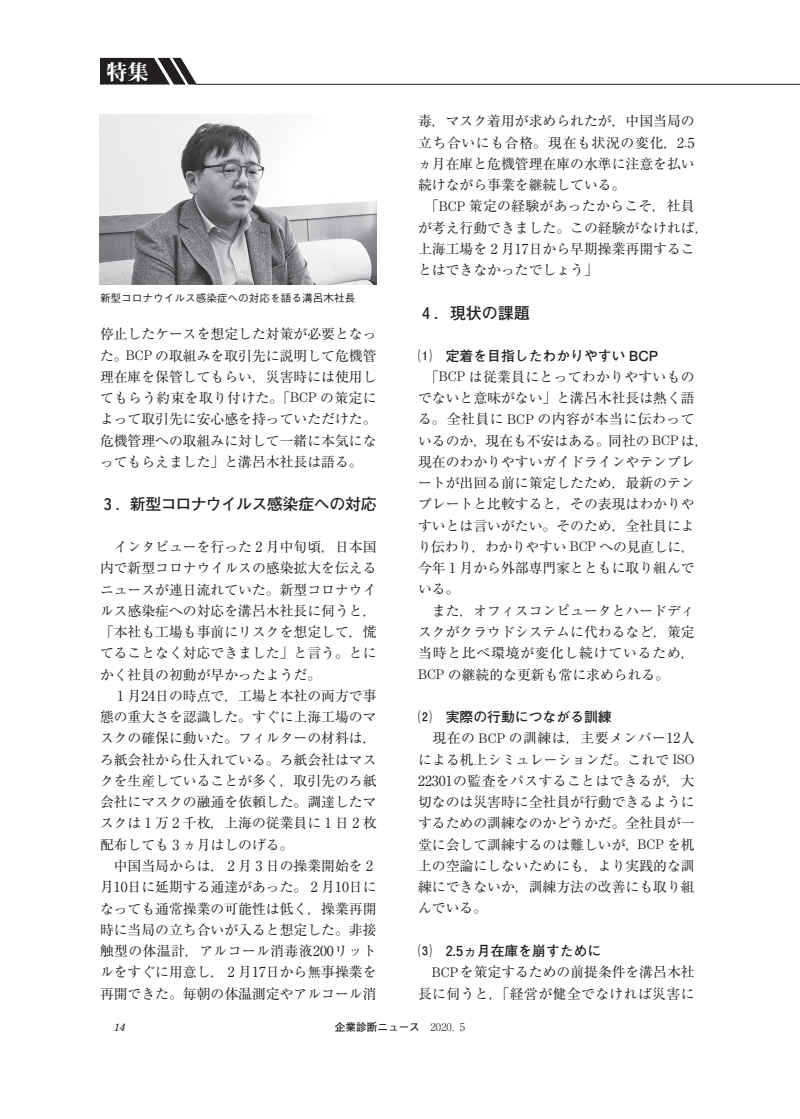
<style>
.page{position:relative;width:800px;height:1119px;background:#fff}
.page>*{position:absolute;margin:0;border:0;box-sizing:border-box;transform-origin:0 0}
.t1{font:21.3px "Midashi Min Pr 6 MA31";color:#fff}
.t2{font:700 15.9px "Futo Go B101 Pr 6";letter-spacing:-.025em;color:#231f20}
.t3{font:13.8px/21.3px "Ryumin Pr 6";color:#231f20}
.t4{font:700 13.8px "Futo Go B101 Pr 6";color:#231f20}
.t5{font:500 10.65px "Gothic BBB Pr 6";color:#231f20}
.t6{font:700 10.65px "Futo Go B101 Pro";color:#231f20}
.t7{font:italic 10.65px "Century Old Style Std";color:#231f20}
.s1{font-family:"Century Std";font-weight:300}
.s2{font-family:"Hankaku Num Ftg";font-weight:400}
.s3{font-family:"Ryumin Pro";font-weight:300}
</style>
<div class="page">
<svg style="left:100px;top:57px;width:98px;height:28px;background:#4f4c4d"></svg>
<hr style="left:196px;top:84px;width:591px;height:1px;background:#231f20">
<svg style="left:787px;top:84px;width:12px;height:1px"></svg>
<img style="left:100px;top:114px;width:276px;height:170px">
<h1 class="t1" style="left:106px;top:55px;width:44px">特集</h1>
<p class="t5" style="left:100px;top:290px;width:257px">新型コロナウイルス感染症への対応を語る溝呂木社長</p>
<p class="t3" style="left:100px;top:322px;width:278px;text-align:justify">停止したケースを想定した対策が必要となった。<span class="s1">BCP</span> の取組みを取引先に説明して危機管理在庫を保管してもらい，災害時には使用してもらう約束を取り付けた。「<span class="s1">BCP</span> の策定によって取引先に安心感を持っていただけた。危機管理への取組みに対して一緒に本気になってもらえました」と溝呂木社長は語る。</p>
<p class="t2" style="left:104px;top:491px;width:274px"><span class="s2">3</span> ．新型コロナウイルス感染症への対応</p>
<p class="t3" style="left:100px;top:535px;width:278px">　インタビューを行った 2 月中旬頃，日本国内で新型コロナウイルスの感染拡大を伝えるニュースが連日流れていた。新型コロナウイルス感染症への対応を溝呂木社長に伺うと，「本社も工場も事前にリスクを想定して，慌てることなく対応できました」と言う。とにかく社員の初動が早かったようだ。<br>　 1 月24日の時点で，工場と本社の両方で事態の重大さを認識した。すぐに上海工場のマスクの確保に動いた。フィルターの材料は，ろ紙会社から仕入れている。ろ紙会社はマスクを生産していることが多く，取引先のろ紙会社にマスクの融通を依頼した。調達したマスクは 1 万 2 千枚，上海の従業員に 1 日 2 枚配布しても 3 ヵ月はしのげる。<br>　中国当局からは， 2 月 3 日の操業開始を 2月10日に延期する通達があった。 2 月10日になっても通常操業の可能性は低く，操業再開時に当局の立ち合いが入ると想定した。非接触型の体温計，アルコール消毒液200リットルをすぐに用意し， 2 月17日から無事操業を再開できた。毎朝の体温測定やアルコール消</p>
<p class="t3" style="left:418px;top:110px;width:292px">毒，マスク着用が求められたが，中国当局の立ち合いにも合格。現在も状況の変化，2<span class="s1">.</span>5ヵ月在庫と危機管理在庫の水準に注意を払い続けながら事業を継続している。<br>　「<span class="s1">BCP</span> 策定の経験があったからこそ，社員が考え行動できました。この経験がなければ，上海工場を 2 月17日から早期操業再開することはできなかったでしょう」</p>
<p class="t2" style="left:422px;top:300px;width:109px"><span class="s2">4</span> ．現状の課題</p>
<p class="t4" style="left:418px;top:344px;width:242px">⑴　定着を目指したわかりやすい BCP</p>
<p class="t3" style="left:417px;top:365px;width:292px">　「<span class="s1">BCP</span> は従業員にとってわかりやすいものでないと意味がない」と溝呂木社長は熱く語る。全社員に <span class="s1">BCP</span> の内容が本当に伝わっているのか，現在も不安はある。同社の <span class="s1">BCP</span> は，現在のわかりやすいガイドラインやテンプレートが出回る前に策定したため，最新のテンプレートと比較すると，その表現はわかりやすいとは言いがたい。そのため，全社員により伝わり，わかりやすい <span class="s1">BCP</span> への見直しに，今年 1 月から外部専門家とともに取り組んでいる。<br>　また，オフィスコンピュータとハードディスクがクラウドシステムに代わるなど，策定当時と比べ環境が変化し続けているため，<br><span class="s1">BCP</span> の継続的な更新も常に求められる。</p>
<p class="t4" style="left:418px;top:705px;width:195px">⑵　実際の行動につながる訓練</p>
<p class="t3" style="left:418px;top:726px;width:278px;text-align:justify">　現在の <span class="s1">BCP</span> の訓練は，主要メンバー12人による机上シミュレーションだ。これで <span class="s1">ISO </span>22301の監査をパスすることはできるが，大切なのは災害時に全社員が行動できるようにするための訓練なのかどうかだ。全社員が一堂に会して訓練するのは難しいが，<span class="s1">BCP</span> を机上の空論にしないためにも，より実践的な訓練にできないか，訓練方法の改善にも取り組んでいる。</p>
<p class="t4" style="left:418px;top:939px;width:185px">⑶　<span class="s2">2</span>.<span class="s2">5</span>ヵ月在庫を崩すために</p>
<p class="t3" style="left:418px;top:960px;width:278px;text-align:right"><span class="s1">BCP</span>を策定するための前提条件を溝呂木社長に伺うと，「経営が健全でなければ災害に</p>
<p class="t7" style="left:114px;top:1019px;width:13px">14</p>
<p class="t6" style="left:335px;top:1018px;width:132px">企業診断ニュース　<span class="s3">2020．5</span></p>
</div>
